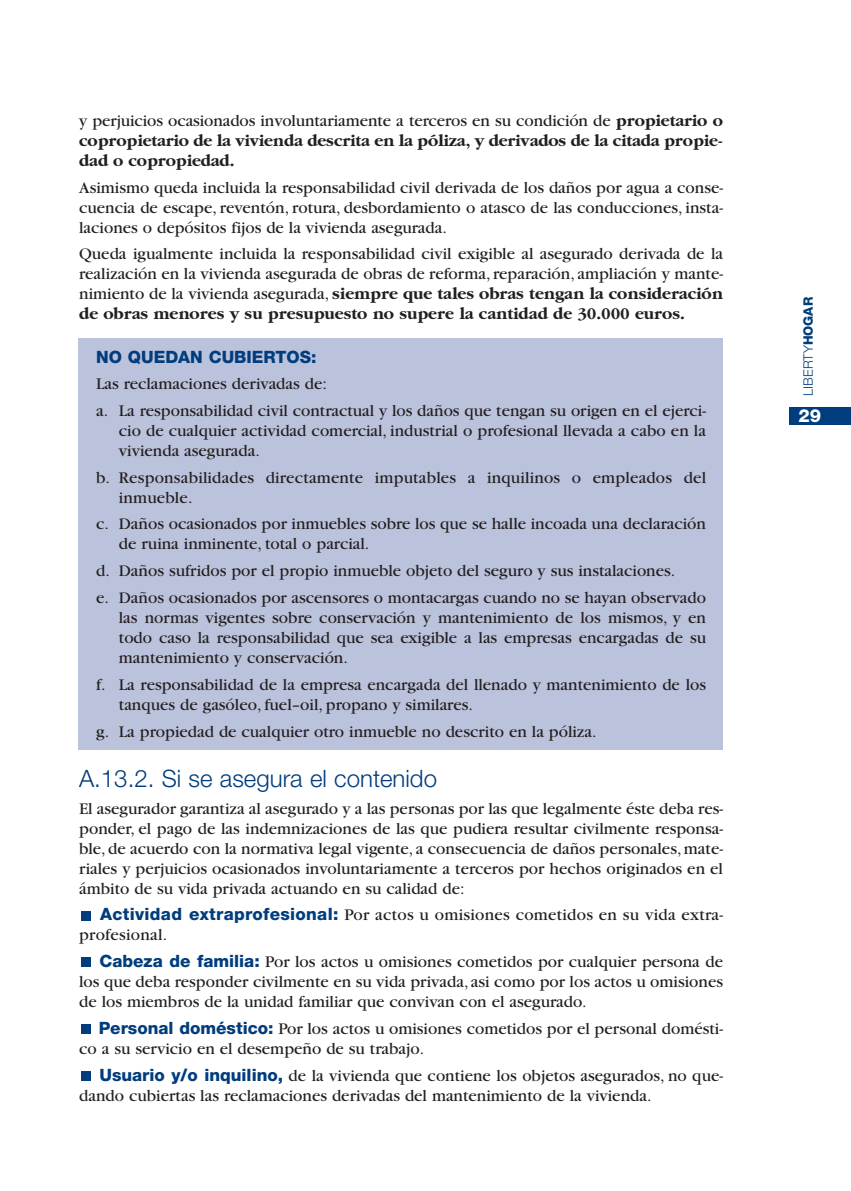
<style>
.page{position:relative;width:851px;height:1191px;background:#fff}
.page>*{position:absolute;margin:0;border:0;box-sizing:border-box;transform-origin:0 0}
.t1{font:300 24px "Helvetica Neue";color:#013d7d}
.t2{font:800 18px "Helvetica Neue";color:#fff}
.t3{font:17px/20px "Garamond";color:#231f20}
.t4{font:700 17px/20px "Garamond";letter-spacing:-.005em;color:#231f20;text-align:justify}
.t5{font:800 17px "Helvetica Neue";color:#013d7d}
.t6{font:300 13px "Helvetica Neue";color:#013d7d}
.s1{font-weight:400}
.s2{font-weight:700}
.s3{font-family:"Helvetica Neue";font-weight:800;color:#013d7d}
.s4{font-weight:800}
</style>
<div class="page">
<div style="left:78px;top:338px;width:644px;height:412px;background:#bbc2db"></div>
<div style="left:789px;top:407px;width:61px;height:17px;background:#013d7d"></div>
<div style="left:81px;top:1071px;width:10px;height:10px;background:#013d7d"></div>
<div style="left:81px;top:1024px;width:10px;height:10px;background:#013d7d"></div>
<div style="left:81px;top:957px;width:10px;height:10px;background:#013d7d"></div>
<div style="left:81px;top:910px;width:10px;height:10px;background:#013d7d"></div>
<p class="t4" style="left:79px;top:112px;width:645px"><span class="s1">y perjuicios ocasionados involuntariamente a terceros en su condición de</span> propietario o copropietario de la vivienda descrita en la póliza, y derivados de la citada propie&shy;dad o copropiedad.</p>
<p class="t3" style="left:79px;top:179px;width:645px;text-align:justify">Asimismo queda incluida la responsabilidad civil derivada de los daños por agua a conse&shy;cuencia de escape, reventón, rotura, desbordamiento o atasco de las conducciones, insta&shy;laciones o depósitos fijos de la vivienda asegurada.</p>
<p class="t3" style="left:79px;top:245px;width:645px;text-align:justify">Queda igualmente incluida la responsabilidad civil exigible al asegurado derivada de la realización en la vivienda asegurada de obras de reforma, reparación, ampliación y mante&shy;nimiento de la vivienda asegurada, <span class="s2">siempre que tales obras tengan la consideración de obras menores y su presupuesto no supere la cantidad de 30.000 euros.</span></p>
<p class="t5" style="left:96px;top:351px;width:222px">NO QUEDAN CUBIERTOS:</p>
<p class="t3" style="left:96px;top:372px;width:611px;line-height:26.8px">Las reclamaciones derivadas de:<br>a. La responsabilidad civil contractual y los daños que tengan su origen en el ejerci-</p>
<p class="t3" style="left:119px;top:422px;width:588px">cio de cualquier actividad comercial, industrial o profesional llevada a cabo en la vivienda asegurada.</p>
<p class="t3" style="left:119px;top:469px;width:588px;text-indent:-23px">b. Responsabilidades directamente imputables a inquilinos o empleados del inmueble.</p>
<p class="t3" style="left:119px;top:515px;width:588px;text-indent:-23px">c. Daños ocasionados por inmuebles sobre los que se halle incoada una declaración de ruina inminente, total o parcial.</p>
<p class="t3" style="left:96px;top:559px;width:611px;line-height:26.8px">d. Daños sufridos por el propio inmueble objeto del seguro y sus instalaciones.<br>e. Daños ocasionados por ascensores o montacargas cuando no se hayan observado</p>
<p class="t3" style="left:119px;top:609px;width:588px;text-align:justify">las normas vigentes sobre conservación y mantenimiento de los mismos, y en todo caso la responsabilidad que sea exigible a las empresas encargadas de su mantenimiento y conservación.</p>
<p class="t3" style="left:119px;top:676px;width:588px;text-indent:-23px">f. La responsabilidad de la empresa encargada del llenado y mantenimiento de los tanques de gasóleo, fuel–oil, propano y similares.</p>
<p class="t3" style="left:96px;top:723px;width:502px">g. La propiedad de cualquier otro inmueble no descrito en la póliza.</p>
<h1 class="t1" style="left:79px;top:769px;width:359px">A.13.2. Si se asegura el contenido</h1>
<p class="t3" style="left:79px;top:800px;width:645px;text-align:justify">El asegurador garantiza al asegurado y a las personas por las que legalmente éste deba res&shy;ponder, el pago de las indemnizaciones de las que pudiera resultar civilmente responsa&shy;ble, de acuerdo con la normativa legal vigente, a consecuencia de daños personales, mate&shy;riales y perjuicios ocasionados involuntariamente a terceros por hechos originados en el ámbito de su vida privada actuando en su calidad de:</p>
<p class="t3" style="left:79px;top:906px;width:645px;text-indent:21px"><span class="s3">Actividad extraprofesional:</span> Por actos u omisiones cometidos en su vida extra&shy;profesional.</p>
<p class="t3" style="left:79px;top:953px;width:645px;text-align:justify;text-indent:20px"><span class="s3">Cabeza de familia:</span> Por los actos u omisiones cometidos por cualquier persona de los que deba responder civilmente en su vida privada, asi como por los actos u omisiones de los miembros de la unidad familiar que convivan con el asegurado.</p>
<p class="t3" style="left:79px;top:1020px;width:645px;text-indent:19px"><span class="s3">Personal doméstico:</span> Por los actos u omisiones cometidos por el personal domésti&shy;co a su servicio en el desempeño de su trabajo.</p>
<p class="t3" style="left:79px;top:1067px;width:645px;text-indent:20px"><span class="s3">Usuario y/o inquilino,</span> de la vivienda que contiene los objetos asegurados, no que&shy;dando cubiertas las reclamaciones derivadas del mantenimiento de la vivienda.</p>
<p class="t6" style="left:803px;top:395px;width:100px;rotate:-90deg">LIBERTY<span class="s4">HOGAR</span></p>
<p class="t2" style="left:798px;top:409px;width:24px">29</p>
</div>
